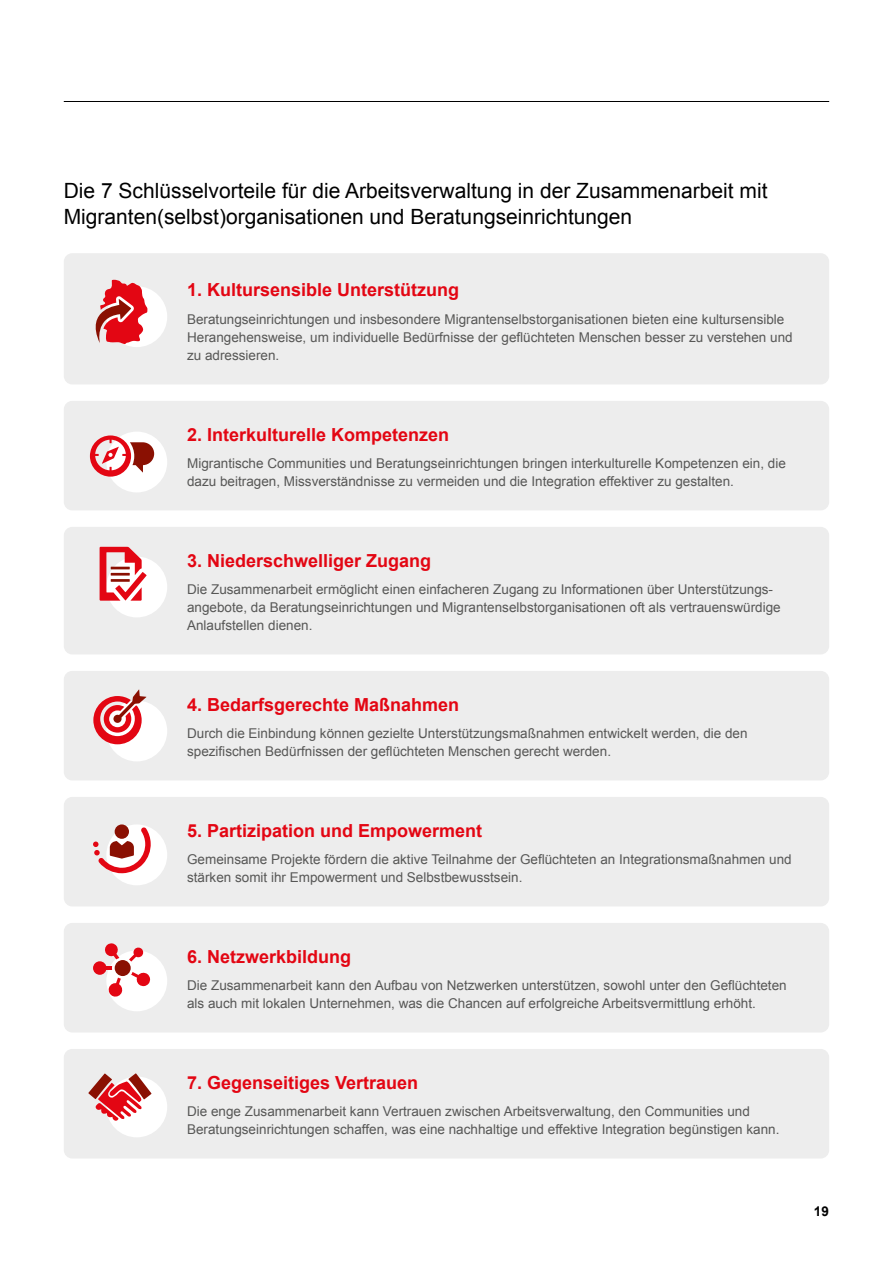
<style>
.page{position:relative;width:893px;height:1263px;background:#fff}
.page>*{position:absolute;margin:0;border:0;box-sizing:border-box;transform-origin:0 0}
.t1{font:21px/25.5px "Arial";color:#000}
.Vorteil{font:700 18px "Arial";color:#e30613}
.t2{font:13.5px/18px "Arial";color:#575756}
.t3{font:700 13.5px "Arial";color:#000}
</style>
<div class="page">
<hr style="left:64px;top:101px;width:765px;height:1px;background:#000">
<div style="left:64px;top:671px;width:765px;height:109px;background:#ededed;border-radius:9px"></div>
<div style="left:106px;top:700px;width:61px;height:61px;background:#fff;border-radius:50%"></div>
<svg style="left:93px;top:689px;width:53px;height:55px"></svg>
<div style="left:64px;top:527px;width:765px;height:127px;background:#ededed;border-radius:9px"></div>
<div style="left:106px;top:557px;width:61px;height:60px;background:#fff;border-radius:50%"></div>
<svg style="left:100px;top:547px;width:47px;height:54px"></svg>
<div style="left:64px;top:401px;width:765px;height:109px;background:#ededed;border-radius:9px"></div>
<div style="left:106px;top:432px;width:61px;height:60px;background:#fff;border-radius:50%"></div>
<svg style="left:90px;top:435px;width:64px;height:42px"></svg>
<div style="left:64px;top:253px;width:765px;height:131px;background:#ededed;border-radius:9px"></div>
<div style="left:106px;top:286px;width:61px;height:61px;background:#fff;border-radius:50%"></div>
<svg style="left:95px;top:280px;width:52px;height:64px"></svg>
<div style="left:64px;top:1049px;width:765px;height:109px;background:#ededed;border-radius:9px"></div>
<div style="left:106px;top:1076px;width:61px;height:61px;background:#fff;border-radius:50%"></div>
<svg style="left:88px;top:1073px;width:63px;height:48px"></svg>
<div style="left:64px;top:797px;width:765px;height:109px;background:#ededed;border-radius:9px"></div>
<div style="left:106px;top:824px;width:61px;height:61px;background:#fff;border-radius:50%"></div>
<svg style="left:115px;top:824px;width:14px;height:15px"></svg>
<svg style="left:93px;top:827px;width:58px;height:46px"></svg>
<div style="left:64px;top:923px;width:765px;height:109px;background:#ededed;border-radius:9px"></div>
<div style="left:106px;top:950px;width:61px;height:61px;background:#fff;border-radius:50%"></div>
<div style="left:93px;top:961px;width:14px;height:14px;background:#e30613;border-radius:50%"></div>
<svg style="left:104px;top:943px;width:46px;height:54px"></svg>
<h2 class="t1" style="left:64px;top:178px;width:705px">Die 7 Schlüsselvorteile für die Arbeitsverwaltung in der Zusammenarbeit mit<br>Migranten(selbst)organisationen und Beratungseinrichtungen</h2>
<h3 class="Vorteil" style="left:187px;top:278px;width:274px">1. Kultursensible Unterstützung</h3>
<p class="t2" style="left:187px;top:310px;width:607px">Beratungseinrichtungen und insbesondere Migrantenselbstorganisationen bieten eine kultursensible<br>Herangehensweise, um individuelle Bedürfnisse der geflüchteten Menschen besser zu verstehen und zu adressieren.</p>
<h3 class="Vorteil" style="left:187px;top:423px;width:264px">2. Interkulturelle Kompetenzen</h3>
<p class="t2" style="left:187px;top:454px;width:600px">Migrantische Communities und Beratungseinrichtungen bringen interkulturelle Kompetenzen ein, die dazu beitragen, Missverständnisse zu vermeiden und die Integration effektiver zu gestalten.</p>
<h3 class="Vorteil" style="left:187px;top:549px;width:246px">3. Niederschwelliger Zugang</h3>
<p class="t2" style="left:187px;top:580px;width:595px">Die Zusammenarbeit ermöglicht einen einfacheren Zugang zu Informationen über Unterstützungs&shy;angebote, da Beratungseinrichtungen und Migrantenselbstorganisationen oft als vertrauenswürdige<br>Anlaufstellen dienen.</p>
<h3 class="Vorteil" style="left:187px;top:693px;width:274px">4. Bedarfsgerechte Maßnahmen</h3>
<p class="t2" style="left:187px;top:724px;width:562px">Durch die Einbindung können gezielte Unterstützungsmaßnahmen entwickelt werden, die den spezifischen Bedürfnissen der geflüchteten Menschen gerecht werden.</p>
<h3 class="Vorteil" style="left:187px;top:819px;width:297px">5. Partizipation und Empowerment</h3>
<p class="t2" style="left:187px;top:850px;width:606px">Gemeinsame Projekte fördern die aktive Teilnahme der Geflüchteten an Integrationsmaßnahmen und stärken somit ihr Empowerment und Selbstbewusstsein.</p>
<h3 class="Vorteil" style="left:187px;top:945px;width:166px">6. Netzwerkbildung</h3>
<p class="t2" style="left:187px;top:976px;width:601px">Die Zusammenarbeit kann den Aufbau von Netzwerken unterstützen, sowohl unter den Geflüchteten als auch mit lokalen Unternehmen, was die Chancen auf erfolgreiche Arbeitsvermittlung erhöht.</p>
<h3 class="Vorteil" style="left:187px;top:1071px;width:233px">7. Gegenseitiges Vertrauen</h3>
<p class="t2" style="left:187px;top:1102px;width:594px">Die enge Zusammenarbeit kann Vertrauen zwischen Arbeitsverwaltung, den Communities und<br>Beratungseinrichtungen schaffen, was eine nachhaltige und effektive Integration begünstigen kann.</p>
<p class="t3" style="left:814px;top:1202px;width:17px">19</p>
</div>
